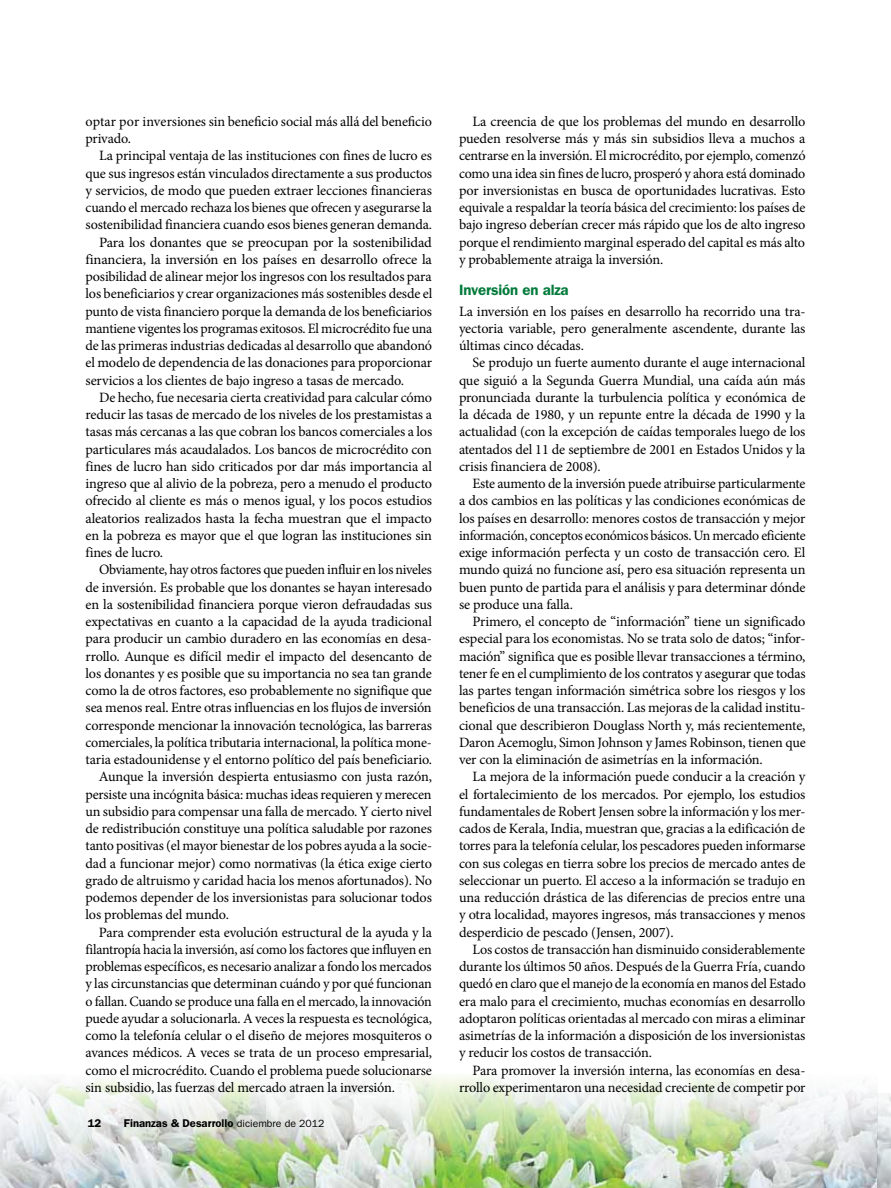
<style>
.page{position:relative;width:891px;height:1188px;background:#fff}
.page>*{position:absolute;margin:0;border:0;box-sizing:border-box;transform-origin:0 0}
.t1{font:600 15px "ITC Franklin Gothic Std";letter-spacing:-.01em;color:#007a3a}
.t2{font:14.25px/17.2px "Minion Pro";letter-spacing:-.01em;color:#000;text-align:justify}
.t3{font:600 11.25px "ITC Franklin Gothic Std";color:#000}
.s1{font-weight:400;font-size:10.5px}
</style>
<div class="page">
<img style="left:0;top:1075px;width:877px;height:113px">
<img style="left:877px;top:1094px;width:14px;height:94px">
<p class="t2" style="left:86px;top:113px;width:348px">optar por inversiones sin beneficio social más allá del beneficio privado.</p>
<p class="t2" style="left:99px;top:147px;width:334px">La principal ventaja de las instituciones con fines de lucro es</p>
<p class="t2" style="left:86px;top:165px;width:348px">que sus ingresos están vinculados directamente a sus productos</p>
<p class="t2" style="left:86px;top:182px;width:348px">y servicios, de modo que pueden extraer lecciones financieras</p>
<p class="t2" style="left:86px;top:199px;width:348px">cuando el mercado rechaza los bienes que ofrecen y asegurarse la</p>
<p class="t2" style="left:86px;top:216px;width:348px">sostenibilidad financiera cuando esos bienes generan demanda.</p>
<p class="t2" style="left:99px;top:234px;width:334px">Para los donantes que se preocupan por la sostenibilidad</p>
<p class="t2" style="left:86px;top:251px;width:348px">financiera, la inversión en los países en desarrollo ofrece la</p>
<p class="t2" style="left:86px;top:268px;width:348px">posibilidad de alinear mejor los ingresos con los resultados para</p>
<p class="t2" style="left:86px;top:285px;width:348px">los beneficiarios y crear organizaciones más sostenibles desde el</p>
<p class="t2" style="left:86px;top:303px;width:348px">punto de vista financiero porque la demanda de los beneficiarios</p>
<p class="t2" style="left:86px;top:320px;width:348px">mantiene vigentes los programas exitosos. El microcrédito fue una</p>
<p class="t2" style="left:86px;top:337px;width:348px">de las primeras industrias dedicadas al desarrollo que abandonó</p>
<p class="t2" style="left:86px;top:354px;width:348px">el modelo de dependencia de las donaciones para proporcionar</p>
<p class="t2" style="left:86px;top:372px;width:320px">servicios a los clientes de bajo ingreso a tasas de mercado.</p>
<p class="t2" style="left:99px;top:389px;width:335px">De hecho, fue necesaria cierta creatividad para calcular cómo</p>
<p class="t2" style="left:86px;top:406px;width:348px">reducir las tasas de mercado de los niveles de los prestamistas a</p>
<p class="t2" style="left:86px;top:423px;width:348px">tasas más cercanas a las que cobran los bancos comerciales a los</p>
<p class="t2" style="left:86px;top:441px;width:348px">particulares más acaudalados. Los bancos de microcrédito con</p>
<p class="t2" style="left:86px;top:458px;width:348px">fines de lucro han sido criticados por dar más importancia al</p>
<p class="t2" style="left:86px;top:475px;width:348px">ingreso que al alivio de la pobreza, pero a menudo el producto</p>
<p class="t2" style="left:86px;top:492px;width:348px">ofrecido al cliente es más o menos igual, y los pocos estudios</p>
<p class="t2" style="left:86px;top:510px;width:348px">aleatorios realizados hasta la fecha muestran que el impacto</p>
<p class="t2" style="left:86px;top:527px;width:348px">en la pobreza es mayor que el que logran las instituciones sin</p>
<p class="t2" style="left:86px;top:544px;width:79px">fines de lucro.</p>
<p class="t2" style="left:99px;top:561px;width:334px">Obviamente, hay otros factores que pueden influir en los niveles</p>
<p class="t2" style="left:86px;top:579px;width:348px">de inversión. Es probable que los donantes se hayan interesado</p>
<p class="t2" style="left:86px;top:596px;width:348px">en la sostenibilidad financiera porque vieron defraudadas sus</p>
<p class="t2" style="left:86px;top:613px;width:348px">expectativas en cuanto a la capacidad de la ayuda tradicional</p>
<p class="t2" style="left:86px;top:630px;width:348px">para producir un cambio duradero en las economías en desa-</p>
<p class="t2" style="left:86px;top:648px;width:348px">rrollo. Aunque es difícil medir el impacto del desencanto de</p>
<p class="t2" style="left:86px;top:665px;width:348px">los donantes y es posible que su importancia no sea tan grande</p>
<p class="t2" style="left:86px;top:682px;width:348px">como la de otros factores, eso probablemente no signifique que</p>
<p class="t2" style="left:86px;top:699px;width:348px">sea menos real. Entre otras influencias en los flujos de inversión</p>
<p class="t2" style="left:86px;top:717px;width:348px">corresponde mencionar la innovación tecnológica, las barreras</p>
<p class="t2" style="left:86px;top:734px;width:348px">comerciales, la política tributaria internacional, la política mone-</p>
<p class="t2" style="left:86px;top:751px;width:348px">taria estadounidense y el entorno político del país beneficiario.</p>
<p class="t2" style="left:99px;top:768px;width:334px">Aunque la inversión despierta entusiasmo con justa razón,</p>
<p class="t2" style="left:86px;top:786px;width:348px">persiste una incógnita básica: muchas ideas requieren y merecen</p>
<p class="t2" style="left:86px;top:803px;width:348px">un subsidio para compensar una falla de mercado. Y cierto nivel</p>
<p class="t2" style="left:86px;top:820px;width:348px">de redistribución constituye una política saludable por razones</p>
<p class="t2" style="left:86px;top:837px;width:348px">tanto positivas (el mayor bienestar de los pobres ayuda a la socie-</p>
<p class="t2" style="left:86px;top:855px;width:348px">dad a funcionar mejor) como normativas (la ética exige cierto</p>
<p class="t2" style="left:86px;top:872px;width:348px">grado de altruismo y caridad hacia los menos afortunados). No</p>
<p class="t2" style="left:86px;top:889px;width:348px">podemos depender de los inversionistas para solucionar todos</p>
<p class="t2" style="left:86px;top:906px;width:145px">los problemas del mundo.</p>
<p class="t2" style="left:99px;top:924px;width:334px">Para comprender esta evolución estructural de la ayuda y la</p>
<p class="t2" style="left:86px;top:941px;width:348px">filantropía hacia la inversión, así como los factores que influyen en</p>
<p class="t2" style="left:86px;top:958px;width:348px">problemas específicos, es necesario analizar a fondo los mercados</p>
<p class="t2" style="left:86px;top:975px;width:348px">y las circunstancias que determinan cuándo y por qué funcionan</p>
<p class="t2" style="left:86px;top:993px;width:348px">o fallan. Cuando se produce una falla en el mercado, la innovación</p>
<p class="t2" style="left:86px;top:1010px;width:348px">puede ayudar a solucionarla. A veces la respuesta es tecnológica,</p>
<p class="t2" style="left:86px;top:1027px;width:348px">como la telefonía celular o el diseño de mejores mosquiteros o</p>
<p class="t2" style="left:86px;top:1044px;width:348px">avances médicos. A veces se trata de un proceso empresarial,</p>
<p class="t2" style="left:86px;top:1062px;width:348px">como el microcrédito. Cuando el problema puede solucionarse</p>
<p class="t2" style="left:86px;top:1079px;width:311px">sin subsidio, las fuerzas del mercado atraen la inversión.</p>
<p class="t3" style="left:88px;top:1117px;width:15px">12</p>
<p class="t3" style="left:124px;top:1117px;width:202px">Finanzas &amp; Desarrollo <span class="s1">diciembre de 2012</span></p>
<p class="t2" style="left:459px;top:113px;width:348px;text-indent:14px">La creencia de que los problemas del mundo en desarrollo pueden resolverse más y más sin subsidios lleva a muchos a centrarse en la inversión. El microcrédito, por ejemplo, comenzó como una idea sin fines de lucro, prosperó y ahora está dominado por inversionistas en busca de oportunidades lucrativas. Esto equivale a respaldar la teoría básica del crecimiento: los países de bajo ingreso deberían crecer más rápido que los de alto ingreso porque el rendimiento marginal esperado del capital es más alto y probablemente atraiga la inversión.</p>
<p class="t1" style="left:459px;top:281px;width:111px">Inversión en alza</p>
<p class="t2" style="left:459px;top:303px;width:348px">La inversión en los países en desarrollo ha recorrido una tra&shy;yectoria variable, pero generalmente ascendente, durante las últimas cinco décadas.</p>
<p class="t2" style="left:459px;top:354px;width:348px;text-indent:13px">Se produjo un fuerte aumento durante el auge internacional que siguió a la Segunda Guerra Mundial, una caída aún más pronunciada durante la turbulencia política y económica de la década de 1980, y un repunte entre la década de 1990 y la actualidad (con la excepción de caídas temporales luego de los atentados del 11 de septiembre de 2001 en Estados Unidos y la crisis financiera de 2008).</p>
<p class="t2" style="left:459px;top:475px;width:348px;text-indent:14px">Este aumento de la inversión puede atribuirse particularmente a dos cambios en las políticas y las condiciones económicas de los países en desarrollo: menores costos de transacción y mejor información, conceptos económicos básicos. Un mercado eficiente exige información perfecta y un costo de transacción cero. El mundo quizá no funcione así, pero esa situación representa un buen punto de partida para el análisis y para determinar dónde se produce una falla.</p>
<p class="t2" style="left:459px;top:613px;width:348px;text-indent:13px">Primero, el concepto de “información” tiene un significado especial para los economistas. No se trata solo de datos; “infor&shy;mación” significa que es posible llevar transacciones a término, tener fe en el cumplimiento de los contratos y asegurar que todas las partes tengan información simétrica sobre los riesgos y los beneficios de una transacción. Las mejoras de la calidad institu&shy;cional que describieron Douglass North y, más recientemente, Daron Acemoglu, Simon Johnson y James Robinson, tienen que ver con la eliminación de asimetrías en la información.</p>
<p class="t2" style="left:459px;top:768px;width:348px;text-indent:13px">La mejora de la información puede conducir a la creación y el fortalecimiento de los mercados. Por ejemplo, los estudios fundamentales de Robert Jensen sobre la información y los mer&shy;cados de Kerala, India, muestran que, gracias a la edificación de torres para la telefonía celular, los pescadores pueden informarse con sus colegas en tierra sobre los precios de mercado antes de seleccionar un puerto. El acceso a la información se tradujo en una reducción drástica de las diferencias de precios entre una y otra localidad, mayores ingresos, más transacciones y menos desperdicio de pescado (Jensen, 2007).</p>
<p class="t2" style="left:459px;top:941px;width:348px;text-indent:14px">Los costos de transacción han disminuido considerablemente durante los últimos 50 años. Después de la Guerra Fría, cuando quedó en claro que el manejo de la economía en manos del Estado era malo para el crecimiento, muchas economías en desarrollo adoptaron políticas orientadas al mercado con miras a eliminar asimetrías de la información a disposición de los inversionistas y reducir los costos de transacción.</p>
<p class="t2" style="left:459px;top:1062px;width:348px;text-align:right">Para promover la inversión interna, las economías en desa&shy;rrollo experimentaron una necesidad creciente de competir por</p>
</div>
